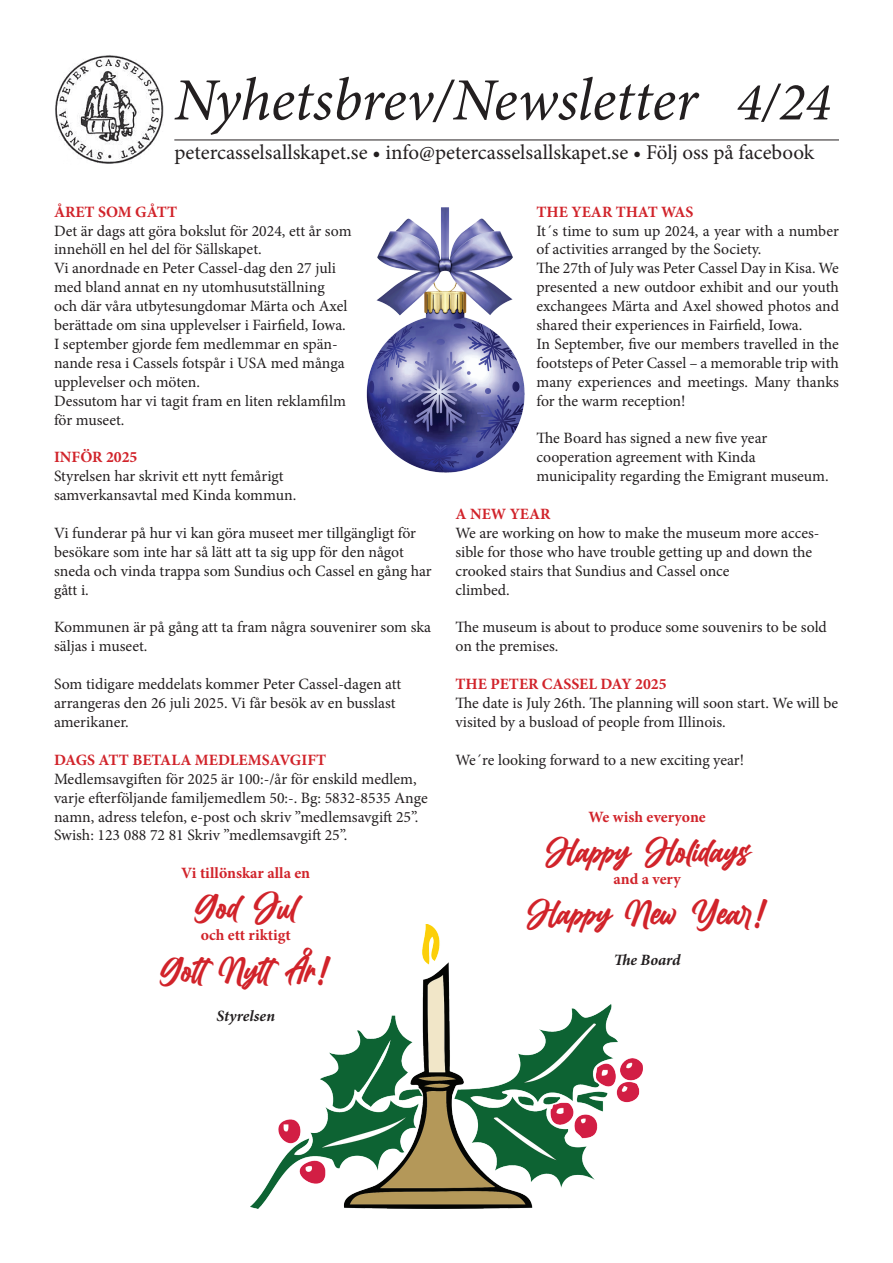
<style>
.page{position:relative;width:893px;height:1263px;background:#fff}
.page>*{position:absolute;margin:0;border:0;box-sizing:border-box;transform-origin:0 0}
.t1{font:italic 60px "Minion Pro";letter-spacing:-.005em;color:#231f20}
.t2{font:36px "Billion Dreams";color:#d1232a}
.t3{font:21px "Minion Pro";color:#231f20}
.t4{font:15.75px/18.9px "Minion Pro";color:#231f20}
.t5{font:700 15.75px "Minion Pro";color:#d1232a}
.t6{font:italic 700 15.75px "Minion Pro";letter-spacing:.005em;color:#231f20}
.s1{font-size:54px}
</style>
<div class="page">
<img style="left:55px;top:55px;width:109px;height:109px">
<hr style="left:174px;top:140px;width:665px;height:1px;background:#231f20">
<img style="left:251px;top:924px;width:392px;height:285px">
<img style="left:366px;top:207px;width:159px;height:266px">
<h1 class="t1" style="left:174px;top:59px;width:658px">Nyhetsbrev/Newsletter <span class="s1">4/24</span></h1>
<h3 class="t3" style="left:174px;top:138px;width:641px">petercasselsallskapet.se • info@petercasselsallskapet.se • Följ oss på facebook</h3>
<p class="t5" style="left:54px;top:200px;width:125px">ÅRET SOM GÅTT</p>
<p class="t4" style="left:54px;top:221px;width:299px">Det är dags att göra bokslut för 2024, ett år som innehöll en hel del för Sällskapet.<br>Vi anordnade en Peter Cassel-dag den 27 juli med bland annat en ny utomhusutställning och där våra utbytesungdomar Märta och Axel berättade om sina upplevelser i Fairfield, Iowa.<br>I september gjorde fem medlemmar en spän&shy;nande resa i Cassels fotspår i USA med många upplevelser och möten.<br>Dessutom har vi tagit fram en liten reklamfilm för museet.</p>
<p class="t5" style="left:54px;top:446px;width:85px">INFÖR 2025</p>
<p class="t4" style="left:54px;top:467px;width:244px">Styrelsen har skrivit ett nytt femårigt samverkansavtal med Kinda kommun.</p>
<p class="t4" style="left:54px;top:524px;width:379px">Vi funderar på hur vi kan göra museet mer tillgängligt för besökare som inte har så lätt att ta sig upp för den något sneda och vinda trappa som Sundius och Cassel en gång har gått i.</p>
<p class="t4" style="left:54px;top:618px;width:379px">Kommunen är på gång att ta fram några souvenirer som ska säljas i museet.</p>
<p class="t4" style="left:54px;top:675px;width:349px">Som tidigare meddelats kommer Peter Cassel-dagen att arrangeras den 26 juli 2025. Vi får besök av en busslast amerikaner.</p>
<p class="t5" style="left:54px;top:749px;width:274px">DAGS ATT BETALA MEDLEMSAVGIFT</p>
<p class="t4" style="left:54px;top:769px;width:375px">Medlemsavgiften för 2025 är 100:-/år för enskild medlem, varje efterföljande familjemedlem 50:-. Bg: 5832-8535 Ange namn, adress telefon, e-post och skriv ”medlemsavgift 25”.<br>Swish: 123 088 72 81 Skriv ”medlemsavgift 25”.</p>
<p class="t5" style="left:181px;top:862px;width:130px">Vi tillönskar alla en</p>
<h2 class="t2" style="left:194px;top:881px;width:105px">God Jul</h2>
<p class="t5" style="left:201px;top:924px;width:92px">och ett riktigt</p>
<h2 class="t2" style="left:159px;top:943px;width:175px">Gott NyttÅr!</h2>
<p class="t6" style="left:216px;top:1005px;width:60px">Styrelsen</p>
<p class="t5" style="left:536px;top:200px;width:158px">THE YEAR THAT WAS</p>
<p class="t4" style="left:536px;top:221px;width:304px">It´s time to sum up 2024, a year with a number of activities arranged by the Society.<br>The 27th of July was Peter Cassel Day in Kisa. We presented a new outdoor exhibit and our youth exchangees Märta and Axel showed photos and shared their experiences in Fairfield, Iowa.<br>In September, five our members travelled in the footsteps of Peter Cassel – a memorable trip with many experiences and meetings. Many thanks for the warm reception!</p>
<p class="t4" style="left:536px;top:429px;width:294px">The Board has signed a new five year cooperation agreement with Kinda municipality regarding the Emigrant museum.</p>
<p class="t5" style="left:455px;top:503px;width:97px">A NEW YEAR</p>
<p class="t4" style="left:455px;top:524px;width:365px">We are working on how to make the museum more acces&shy;sible for those who have trouble getting up and down the crooked stairs that Sundius and Cassel once<br>climbed.</p>
<p class="t4" style="left:455px;top:618px;width:373px">The museum is about to produce some souvenirs to be sold on the premises.</p>
<p class="t5" style="left:455px;top:673px;width:213px">THE PETER CASSEL DAY 2025</p>
<p class="t4" style="left:455px;top:694px;width:384px">The date is July 26th. The planning will soon start. We will be visited by a busload of people from Illinois.</p>
<p class="t4" style="left:455px;top:750px;width:290px">We´re looking forward to a new exciting year!</p>
<p class="t5" style="left:589px;top:805px;width:119px">We wish everyone</p>
<h2 class="t2" style="left:544px;top:825px;width:207px">Happy Holidays</h2>
<p class="t5" style="left:614px;top:867px;width:69px">and a very</p>
<h2 class="t2" style="left:526px;top:887px;width:245px">Happy New Year!</h2>
<p class="t6" style="left:614px;top:948px;width:68px">The Board</p>
</div>
